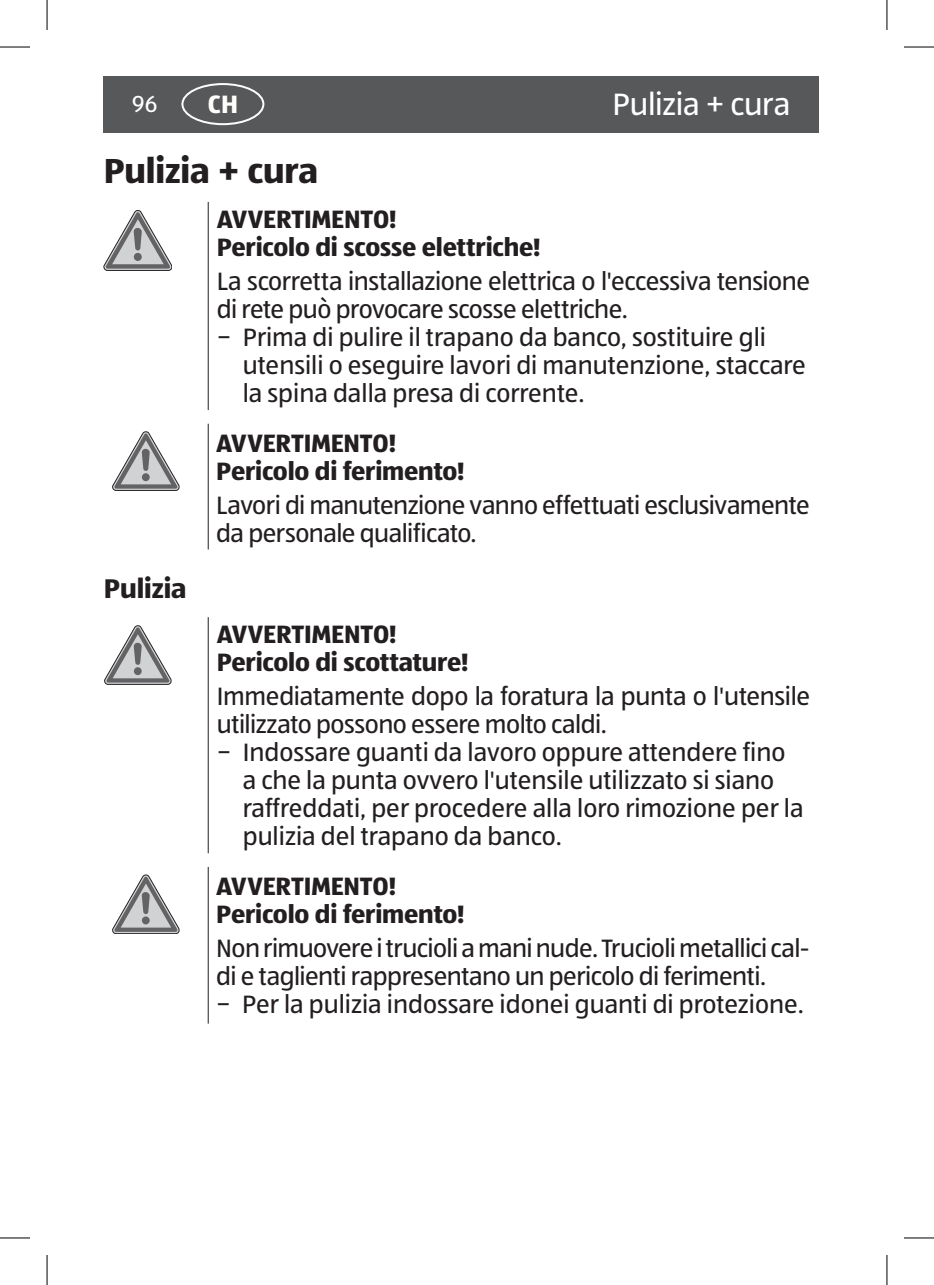
<style>
.page{position:relative;width:934px;height:1285px;background:#fff}
.page>*{position:absolute;margin:0;border:0;box-sizing:border-box;transform-origin:0 0}
.t1{font:700 36px "ALDISUEDOT";letter-spacing:-.005em;color:#231f20}
.t2{font:32px "ALDISUEDOT";letter-spacing:-.01em;color:#fff}
.t3{font:700 28px "ALDISUEDOT";color:#231f20}
.t4{font:26px/28px "ALDISUEDOT";letter-spacing:-.01em;color:#231f20}
.t5{font:700 26px/28px "ALDISUEDOT";letter-spacing:-.005em;color:#231f20}
.t6{font:700 26px "ALDISUEDOT";color:#fffefa}
.t7{font:24px "ALDISUEDOT";color:#fff}
</style>
<div class="page">
<div style="left:104px;top:76px;width:714px;height:56px;background:#57585a"></div>
<div style="left:181px;top:83px;width:83px;height:42px;border:2px solid #fbfdfe;border-radius:50%"></div>
<hr style="left:208px;top:202px;width:1px;height:208px;background:#231f20">
<svg style="left:104px;top:210px;width:68px;height:60px"></svg>
<hr style="left:208px;top:424px;width:1px;height:125px;background:#231f20">
<svg style="left:112px;top:432px;width:67px;height:58px"></svg>
<hr style="left:208px;top:617px;width:1px;height:236px;background:#231f20">
<svg style="left:104px;top:625px;width:67px;height:59px"></svg>
<hr style="left:208px;top:867px;width:1px;height:156px;background:#231f20">
<svg style="left:112px;top:875px;width:67px;height:58px"></svg>
<hr style="left:0;top:47px;width:30px;height:1px;background:#000">
<hr style="left:903px;top:47px;width:30px;height:1px;background:#000">
<hr style="left:0;top:1237px;width:30px;height:1px;background:#000">
<hr style="left:903px;top:1237px;width:30px;height:1px;background:#000">
<hr style="left:47px;top:0;width:1px;height:30px;background:#000">
<hr style="left:47px;top:1255px;width:1px;height:30px;background:#000">
<hr style="left:886px;top:0;width:1px;height:30px;background:#000">
<hr style="left:886px;top:1255px;width:1px;height:30px;background:#000">
<p class="t7" style="left:132px;top:88px;width:27px">96</p>
<p class="t6" style="left:208px;top:86px;width:32px">CH</p>
<p class="t2" style="left:612px;top:83px;width:179px">Pulizia + cura</p>
<h1 class="t1" style="left:104px;top:146px;width:216px">Pulizia + cura</h1>
<p class="t5" style="left:217px;top:204px;width:325px">AVVERTIMENTO!<br>Pericolo di scosse elettriche!</p>
<p class="t4" style="left:217px;top:266px;width:594px">La scorretta installazione elettrica o l'eccessiva tensione di rete può provocare scosse elettriche.<br>− Prima di pulire il trapano da banco, sostituire gli</p>
<p class="t4" style="left:243px;top:350px;width:564px">utensili o eseguire lavori di manutenzione, staccare la spina dalla presa di corrente.</p>
<p class="t5" style="left:216px;top:428px;width:250px">AVVERTIMENTO!<br>Pericolo di ferimento!</p>
<p class="t4" style="left:216px;top:490px;width:594px">Lavori di manutenzione vanno effettuati esclusivamente da personale qualificato.</p>
<p class="t3" style="left:104px;top:569px;width:84px">Pulizia</p>
<p class="t5" style="left:217px;top:619px;width:253px">AVVERTIMENTO!<br>Pericolo di scottature!</p>
<p class="t4" style="left:217px;top:681px;width:594px">Immediatamente dopo la foratura la punta o l'utensile</p>
<p class="t4" style="left:217px;top:709px;width:391px">utilizzato possono essere molto caldi.</p>
<p class="t4" style="left:217px;top:737px;width:570px">− Indossare guanti da lavoro oppure attendere fino</p>
<p class="t4" style="left:243px;top:765px;width:533px">a che la punta ovvero l'utensile utilizzato si siano</p>
<p class="t4" style="left:243px;top:793px;width:562px">raffreddati, per procedere alla loro rimozione per la</p>
<p class="t4" style="left:243px;top:821px;width:320px">pulizia del trapano da banco.</p>
<p class="t5" style="left:216px;top:871px;width:250px">AVVERTIMENTO!<br>Pericolo di ferimento!</p>
<p class="t4" style="left:216px;top:933px;width:595px">Non rimuovere i trucioli a mani nude. Trucioli metallici cal&shy;di e taglienti rappresentano un pericolo di ferimenti.<br>− Per la pulizia indossare idonei guanti di protezione.</p>
</div>
